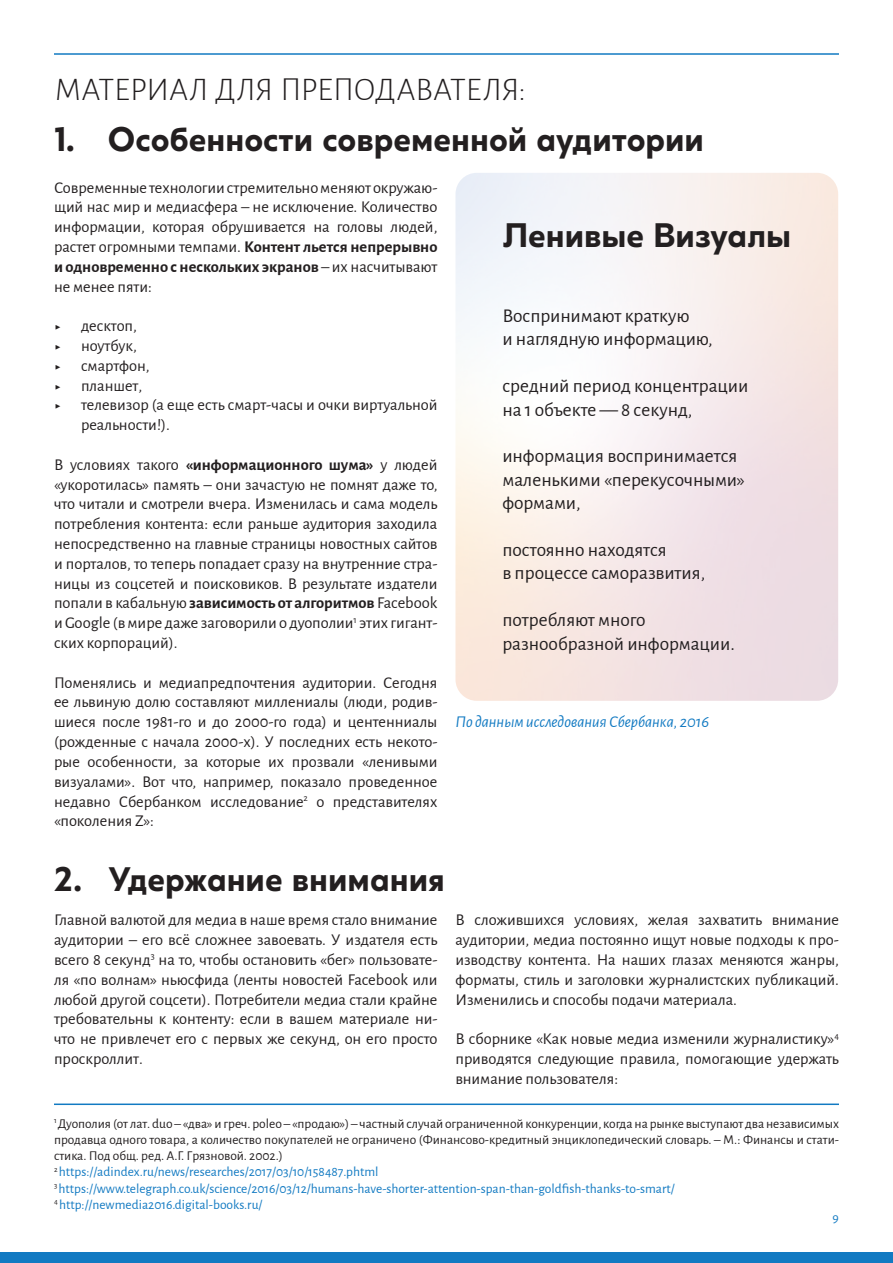
<style>
.page{position:relative;width:893px;height:1263px;background:#fff}
.page>*{position:absolute;margin:0;border:0;box-sizing:border-box;transform-origin:0 0}
.t1{font:700 33px "Grava";color:#231f20}
.t2{font:300 33px "Alegreya Sans";letter-spacing:-.02em;color:#231f20}
.t3{font:19.5px/23.4px "Alegreya Sans";color:#231f20}
.Basic_columns{font:16.5px/19.8px "Alegreya Sans";color:#231f20;text-align:justify}
.Basic{font:italic 16.5px "Alegreya Sans";color:#127ac2}
.Basic_columns-2{font:13.5px/16.2px "Alegreya Sans";color:#231f20;text-align:justify}
.Basic_columns-3{font:13.5px "Alegreya Sans";color:#127ac2}
.s1{font-weight:700}
</style>
<div class="page">
<hr style="left:54px;top:53px;width:785px;height:2px;background:#127ac2">
<div style="left:0;top:1252px;width:893px;height:11px;background:#127ac2"></div>
<hr style="left:54px;top:1103px;width:785px;height:2px;background:#127ac2">
<p class="t2" style="left:54px;top:68px;width:473px">МАТЕРИАЛ ДЛЯ ПРЕПОДАВАТЕЛЯ:</p>
<p class="t1" style="left:54px;top:119px;width:651px">1. Особенности современной аудитории</p>
<p class="Basic_columns" style="left:54px;top:177px;width:385px">Современные технологии стремительно меняют окружаю&shy;щий нас мир и медиасфера – не исключение. Количество информации, которая обрушивается на головы людей, растет огромными темпами. <span class="s1">Контент льется непрерывно и одновременно с нескольких экранов</span> – их насчитывают не менее пяти:</p>
<p class="Basic_columns" style="left:54px;top:315px;width:84px">▶ десктоп,</p>
<p class="Basic_columns" style="left:54px;top:335px;width:84px">▶ ноутбук,</p>
<p class="Basic_columns" style="left:54px;top:355px;width:97px">▶ смартфон,</p>
<p class="Basic_columns" style="left:54px;top:375px;width:90px">▶ планшет,</p>
<p class="Basic_columns" style="left:81px;top:394px;width:358px;text-indent:-27px">▶ телевизор (а еще есть смарт-часы и очки виртуальной реальности!).</p>
<p class="Basic_columns" style="left:54px;top:454px;width:385px">В условиях такого <span class="s1">«информационного шума»</span> у людей «укоротилась» память – они зачастую не помнят даже то, что читали и смотрели вчера. Изменилась и сама модель потребления контента: если раньше аудитория заходила непосредственно на главные страницы новостных сайтов и порталов, то теперь попадает сразу на внутренние стра&shy;ницы из соцсетей и поисковиков. В результате издатели попали в кабальную <span class="s1">зависимость от алгоритмов</span> Facebook и Google (в мире даже заговорили о дуополии<sup>1</sup> этих гигант&shy;ских корпораций).</p>
<p class="Basic_columns" style="left:54px;top:672px;width:385px">Поменялись и медиапредпочтения аудитории. Сегодня ее львиную долю составляют миллениалы (люди, родив&shy;шиеся после 1981-го и до 2000-го года) и центенниалы (рожденные с начала 2000-х). У последних есть некото&shy;рые особенности, за которые их прозвали «ленивыми визуалами». Вот что, например, показало проведенное недавно Сбербанком исследование<sup>2</sup> о представителях «поколения Z»:</p>
<p class="t1" style="left:502px;top:215px;width:290px">Ленивые Визуалы</p>
<p class="t3" style="left:502px;top:303px;width:212px">Воспринимают краткую<br>и наглядную информацию,</p>
<p class="t3" style="left:502px;top:373px;width:248px">средний период концентрации на 1 объекте ― 8 секунд,</p>
<p class="t3" style="left:502px;top:443px;width:244px">информация воспринимается маленькими «перекусочными» формами,</p>
<p class="t3" style="left:502px;top:537px;width:204px">постоянно находятся<br>в процессе саморазвития,</p>
<p class="t3" style="left:502px;top:607px;width:234px">потребляют много разнообразной информации.</p>
<p class="Basic" style="left:456px;top:711px;width:255px">По данным исследования Сбербанка, 2016</p>
<p class="t1" style="left:54px;top:859px;width:392px">2. Удержание внимания</p>
<p class="Basic_columns" style="left:54px;top:909px;width:385px">Главной валютой для медиа в наше время стало внимание аудитории – его всё сложнее завоевать. У издателя есть всего 8 секунд<sup>3</sup> на то, чтобы остановить «бег» пользовате&shy;ля «по волнам» ньюсфида (ленты новостей Facebook или любой другой соцсети). Потребители медиа стали крайне требовательны к контенту: если в вашем материале ни&shy;что не привлечет его с первых же секунд, он его просто проскроллит.</p>
<p class="Basic_columns" style="left:455px;top:909px;width:385px">В сложившихся условиях, желая захватить внимание аудитории, медиа постоянно ищут новые подходы к про&shy;изводству контента. На наших глазах меняются жанры, форматы, стиль и заголовки журналистских публикаций.<br>Изменились и способы подачи материала.</p>
<p class="Basic_columns" style="left:455px;top:1028px;width:385px">В сборнике «Как новые медиа изменили журналистику»<sup>4 </sup>приводятся следующие правила, помогающие удержать внимание пользователя:</p>
<p class="Basic_columns-2" style="left:54px;top:1115px;width:786px"><sup>1</sup> Дуополия (от лат. duo – «два» и греч. poleo – «продаю») – частный случай ограниченной конкуренции, когда на рынке выступают два независимых продавца одного товара, а количество покупателей не ограничено (Финансово-кредитный энциклопедический словарь. – М.: Финансы и стати&shy;стика. Под общ. ред. А.Г. Грязновой. 2002.)</p>
<p class="Basic_columns-3" style="left:54px;top:1163px;width:326px"><sup>2</sup> https://adindex.ru/news/researches/2017/03/10/158487.phtml</p>
<p class="Basic_columns-3" style="left:54px;top:1179px;width:622px"><sup>3</sup> https://www.telegraph.co.uk/science/2016/03/12/humans-have-shorter-attention-span-than-goldfish-thanks-to-smart/</p>
<p class="Basic_columns-3" style="left:54px;top:1195px;width:210px"><sup>4</sup> http://newmedia2016.digital-books.ru/</p>
<p class="Basic_columns-3" style="left:833px;top:1209px;width:8px">9</p>
</div>
